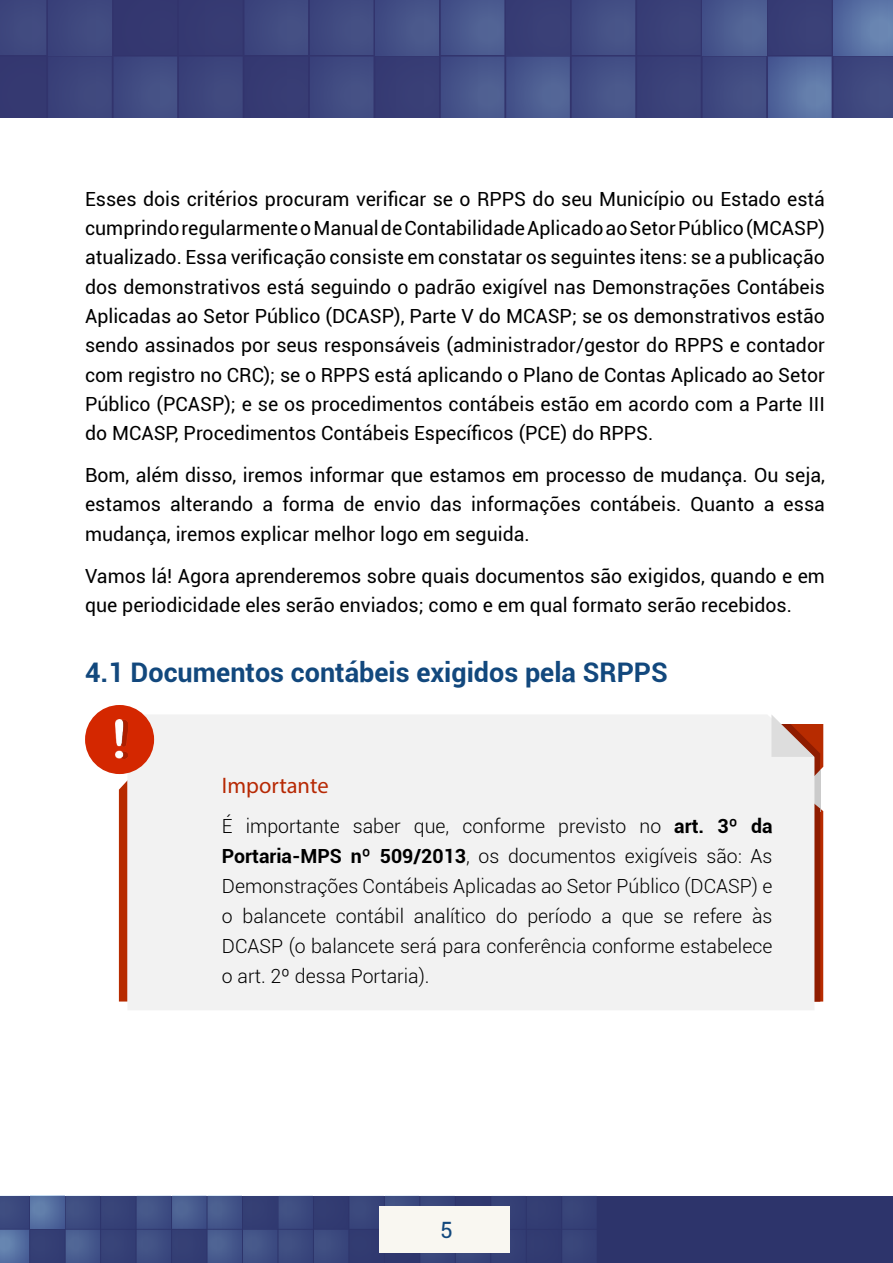
<style>
.page{position:relative;width:893px;height:1263px;background:#fff}
.page>*{position:absolute;margin:0;border:0;box-sizing:border-box;transform-origin:0 0}
.t1{font:700 27px "Roboto";color:#12487d}
.t2{font:22.5px "Myriad Pro";color:#b72904}
.t3{font:22.5px "Roboto";color:#12487d}
.t4{font:19.5px/29.2px "Roboto";color:#000;text-align:justify}
.t5{font:300 19.5px/30px "Roboto";color:#000;text-align:justify}
.s1{font-weight:700}
</style>
<div class="page">
<svg style="left:0;top:0;width:893px;height:117px;background:#404a80"></svg>
<div style="left:0;top:1196px;width:893px;height:67px;background:#2d346b"></div>
<svg style="left:0;top:1196px;width:596px;height:67px"></svg>
<div style="left:379px;top:1206px;width:131px;height:47px;background:#f9f7f1"></div>
<div style="left:119px;top:781px;width:8px;height:220px;background:#b72b00"></div>
<svg style="left:814px;top:776px;width:6px;height:23px"></svg>
<svg style="left:814px;top:799px;width:9px;height:202px;background:#a23315"></svg>
<div style="left:127px;top:714px;width:687px;height:296px;background:#f2f2f2"></div>
<svg style="left:771px;top:714px;width:52px;height:62px"></svg>
<div style="left:85px;top:705px;width:69px;height:69px;background:#d42700;border-radius:50%"></div>
<img style="left:115px;top:720px;width:12px;height:38px">
<p class="t4" style="left:85px;top:184px;width:741px">Esses dois critérios procuram verificar se o RPPS do seu Município ou Estado está cumprindo regularmente o Manual de Contabilidade Aplicado ao Setor Público (MCASP) atualizado. Essa verificação consiste em constatar os seguintes itens: se a publicação dos demonstrativos está seguindo o padrão exigível nas Demonstrações Contábeis Aplicadas ao Setor Público (DCASP), Parte V do MCASP; se os demonstrativos estão sendo assinados por seus responsáveis (administrador/gestor do RPPS e contador com registro no CRC); se o RPPS está aplicando o Plano de Contas Aplicado ao Setor Público (PCASP); e se os procedimentos contábeis estão em acordo com a Parte III do MCASP, Procedimentos Contábeis Específicos (PCE) do RPPS.</p>
<p class="t4" style="left:85px;top:460px;width:741px">Bom, além disso, iremos informar que estamos em processo de mudança. Ou seja, estamos alterando a forma de envio das informações contábeis. Quanto a essa mudança, iremos explicar melhor logo em seguida.</p>
<p class="t4" style="left:85px;top:560px;width:741px">Vamos lá! Agora aprenderemos sobre quais documentos são exigidos, quando e em que periodicidade eles serão enviados; como e em qual formato serão recebidos.</p>
<h1 class="t1" style="left:85px;top:654px;width:584px">4.1 Documentos contábeis exigidos pela SRPPS</h1>
<p class="t2" style="left:222px;top:771px;width:108px">Importante</p>
<p class="t5" style="left:222px;top:810px;width:552px">É importante saber que, conforme previsto no <span class="s1">art. 3º da Portaria-MPS nº 509/2013</span>, os documentos exigíveis são: As Demonstrações Contábeis Aplicadas ao Setor Público (DCASP) e o balancete contábil analítico do período a que se refere às DCASP (o balancete será para conferência conforme estabelece o art. 2º dessa Portaria).</p>
<p class="t3" style="left:440px;top:1214px;width:14px">5</p>
</div>
